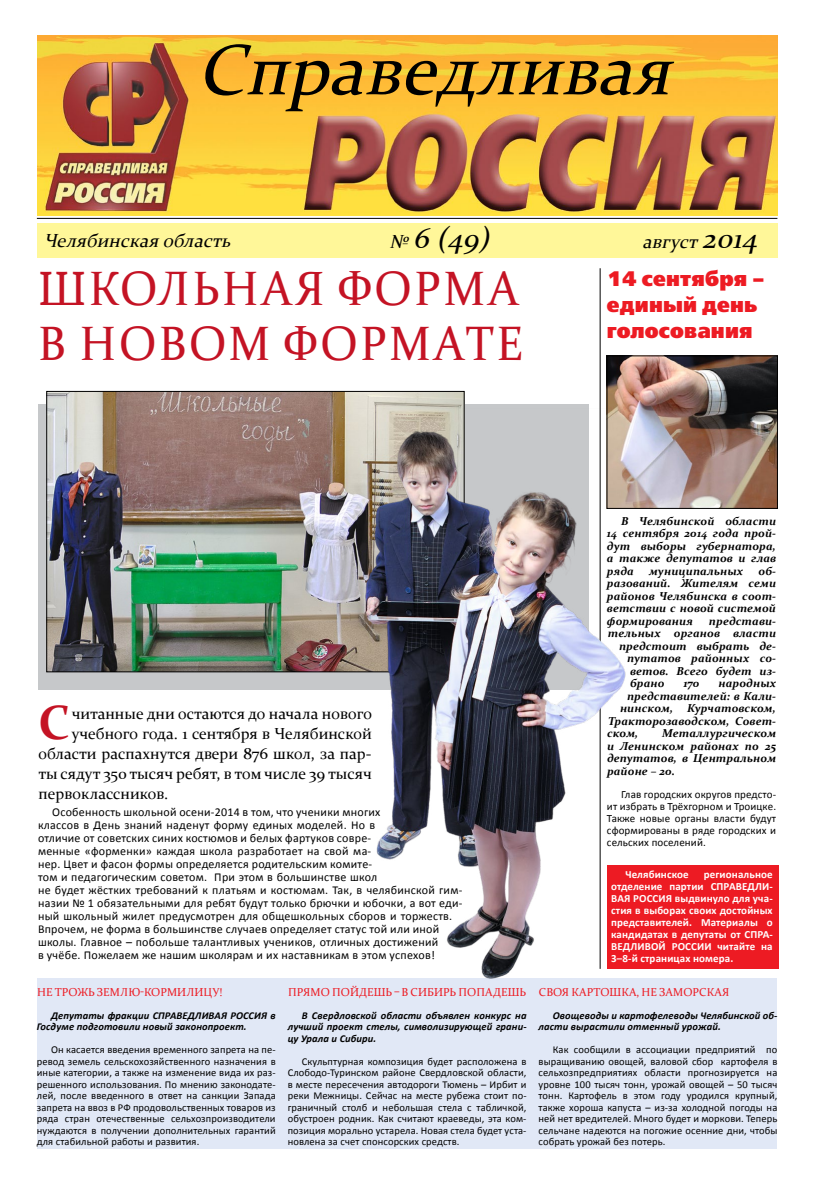
<style>
.page{position:relative;width:820px;height:1191px;background:#fff}
.page>*{position:absolute;margin:0;border:0;box-sizing:border-box;transform-origin:0 0}
.t1{font:italic 72px "Constantia";color:#000}
.t2{font:48.3px/55px "Constantia";letter-spacing:.06em;color:#c41324;scale:.95 1}
.t3{font:700 48.1px "Constantia";color:#c41324}
.t4{font:italic 29px "Constantia";color:#000}
.t5{font:21px/26.2px "Free Set Extra Bold C";letter-spacing:.01em;color:#ed1b23;scale:.95 1}
.t6{font:italic 19px "Constantia";color:#000}
.t7{font:16px "Constantia";color:#000}
.t8{font:16px "Constantia";letter-spacing:-.02em;color:#000}
.t9{font:12px/13px "Calibri";letter-spacing:.02em;color:#000}
.t10{font:italic 700 11.5px/12.5px "Constantia";letter-spacing:.01em;color:#000;text-align:justify}
.t11{font:11.5px "Constantia";letter-spacing:.01em;color:#ed1b23}
.t12{font:700 11px/12px "Calibri";letter-spacing:.01em;color:#fff;text-align:justify}
.t13{font:11px/12px "Calibri";letter-spacing:.01em;color:#000;text-align:justify}
.t14{font:10.5px/11.5px "Calibri";letter-spacing:.01em;color:#000;text-align:justify}
.t15{font:italic 700 10.5px/11.5px "Calibri";letter-spacing:.01em;color:#000}
.s1{font-size:19px}
.s2{font-size:29px}
</style>
<div class="page">
<div style="left:38px;top:978px;width:738px;height:170px;background:#e1e8f6"></div>
<img style="left:38px;top:35px;width:739px;height:180px">
<div style="left:37px;top:223px;width:740px;height:34px;background:#fff799"></div>
<hr style="left:37px;top:218px;width:740px;height:1px;background:#000">
<hr style="left:599px;top:268px;width:1px;height:701px;background:#000">
<svg style="left:38px;top:404px;width:550px;height:286px;background:#b2b4b5"></svg>
<img style="left:48px;top:393px;width:414px;height:277px">
<img style="left:357px;top:409px;width:270px;height:570px">
<img style="left:608px;top:358px;width:167px;height:148px">
<div style="left:606px;top:356px;width:171px;height:152px;border:1px solid #000"></div>
<div style="left:606px;top:865px;width:171px;height:104px;background:#ed1b23"></div>
<h1 class="t1" style="left:197px;top:21px;width:493px">Справедливая</h1>
<h3 class="t6" style="left:44px;top:227px;width:193px">Челябинская область</h3>
<h3 class="t4" style="left:389px;top:218px;width:109px"><span class="s1">№</span> 6 (49)</h3>
<h3 class="t6" style="left:642px;top:228px;width:123px">август<span class="s2">2014</span></h3>
<h2 class="t2" style="left:38px;top:259px;width:511px">Школьная форма в новом формате</h2>
<h3 class="t5" style="left:606px;top:265px;width:167px">14 сентября – единый день голосования</h3>
<h3 class="t3" style="left:38px;top:689px;width:33px">С</h3>
<h3 class="t7" style="left:72px;top:703px;width:302px">читанные дни остаются до начала нового</h3>
<h3 class="t8" style="left:72px;top:723px;width:301px">учебного года. 1 сентября в Челябинской</h3>
<h3 class="t7" style="left:38px;top:743px;width:334px">области распахнутся двери 876 школ, за пар-</h3>
<h3 class="t7" style="left:38px;top:763px;width:335px">ты сядут 350 тысяч ребят, в том числе 39 тысяч</h3>
<h3 class="t7" style="left:38px;top:783px;width:131px">первоклассников.</h3>
<p class="t9" style="left:38px;top:806px;width:425px;text-indent:14px">Особенность школьной осени-2014 в том, что ученики многих<br>классов в День знаний наденут форму единых моделей. Но в<br>отличие от советских синих костюмов и белых фартуков совре-<br>менные «форменки» каждая школа разработает на свой ма-<br>нер. Цвет и фасон формы определяется родительским комите-<br>том и педагогическим советом. При этом в большинстве школ<br>не будет жёстких требований к платьям и костюмам. Так, в челябинской гим&shy;назии № 1 обязательными для ребят будут только брючки и юбочки, а вот еди&shy;ный школьный жилет предусмотрен для общешкольных сборов и торжеств.<br>Впрочем, не форма в большинстве случаев определяет статус той или иной школы. Главное – побольше талантливых учеников, отличных достижений<br>в учёбе. Пожелаем же нашим школярам и их наставникам в этом успехов!</p>
<p class="t11" style="left:37px;top:983px;width:186px">Не трожь землю-кормилицу!</p>
<p class="t15" style="left:37px;top:1009px;width:240px;text-indent:14px">Депутаты фракции СПРАВЕДЛИВАЯ РОССИЯ в<br>Госдуме подготовили новый законопроект.</p>
<p class="t14" style="left:37px;top:1043px;width:240px;text-indent:14px">Он касается введения временного запрета на пе&shy;ревод земель сельскохозяйственного назначения в иные категории, а также на изменение вида их раз&shy;решенного использования. По мнению законодате&shy;лей, после введенного в ответ на санкции Запада запрета на ввоз в РФ продовольственных товаров из ряда стран отечественные сельхозпроизводители нуждаются в получении дополнительных гарантий для стабильной работы и развития.</p>
<p class="t11" style="left:288px;top:983px;width:239px">Прямо пойдешь – в Сибирь попадешь</p>
<p class="t15" style="left:287px;top:1009px;width:240px;text-align:justify;text-indent:14px">В Свердловской области объявлен конкурс на лучший проект стелы, символизирующей грани&shy;цу Урала и Сибири.</p>
<p class="t14" style="left:287px;top:1055px;width:240px;text-indent:14px">Скульптурная композиция будет расположена в Слободо-Туринском районе Свердловской области, в месте пересечения автодороги Тюмень – Ирбит и реки Межницы. Сейчас на месте рубежа стоит по&shy;граничный столб и небольшая стела с табличкой, обустроен родник. Как считают краеведы, эта ком&shy;позиция морально устарела. Новая стела будет уста&shy;новлена за счет спонсорских средств.</p>
<p class="t10" style="left:606px;top:514px;width:171px;text-indent:14px">В Челябинской области 14 сентября 2014 года прой&shy;дут выборы губернатора, а также депутатов и глав ряда</p>
<p class="t10" style="left:606px;top:564px;width:170px;text-indent:151px">об&shy;разований. Жителям семи районов Челябинска в соот&shy;ветствии с новой системой формирования</p>
<p class="t10" style="left:649px;top:564px;width:95px">муниципальных</p>
<p class="t10" style="left:708px;top:614px;width:69px">представи-</p>
<p class="t10" style="left:607px;top:626px;width:169px">тельных органов власти</p>
<p class="t10" style="left:618px;top:639px;width:158px">предстоит выбрать де-</p>
<p class="t10" style="left:626px;top:651px;width:150px">путатов районных со-</p>
<p class="t10" style="left:629px;top:664px;width:147px">ветов. Всего будет из-</p>
<p class="t10" style="left:629px;top:676px;width:36px">брано</p>
<p class="t10" style="left:683px;top:676px;width:18px">170</p>
<p class="t10" style="left:718px;top:676px;width:59px">народных</p>
<p class="t10" style="left:626px;top:689px;width:150px">представителей: в Кали-</p>
<p class="t10" style="left:619px;top:701px;width:157px">нинском, Курчатовском,</p>
<p class="t10" style="left:607px;top:714px;width:169px">Тракторозаводском, Совет-</p>
<p class="t10" style="left:606px;top:726px;width:33px">ском,</p>
<p class="t10" style="left:606px;top:726px;width:170px;text-indent:55px">Металлургическом и Ленинском районах по 25 депутатов, в Центральном районе – 20.</p>
<p class="t13" style="left:606px;top:788px;width:170px;text-indent:14px">Глав городских округов предсто&shy;ит избрать в Трёхгорном и Троицке.<br>Также новые органы власти будут сформированы в ряде городских и сельских поселений.</p>
<p class="t12" style="left:625px;top:868px;width:65px">Челябинское</p>
<p class="t12" style="left:611px;top:868px;width:163px;text-indent:93px">региональное отделение партии СПРАВЕДЛИ-ВАЯ РОССИЯ выдвинуло для уча&shy;стия в выборах своих достойных представителей. Материалы о кандидатах в депутаты от СПРА-ВЕДЛИВОЙ РОССИИ читайте на 3–8-й страницах номера.</p>
<p class="t11" style="left:538px;top:983px;width:192px">Своя картош ка, не заморс кая</p>
<p class="t15" style="left:538px;top:1009px;width:240px;text-indent:14px">Овощеводы и картофелеводы Челябинской об&shy;ласти вырастили отменный урожай.</p>
<p class="t14" style="left:538px;top:1043px;width:240px;text-indent:14px">Как сообщили в ассоциации предприятий по выращиванию овощей, валовой сбор картофеля в сельхозпредприятиях области прогнозируется на уровне 100 тысяч тонн, урожай овощей – 50 тысяч тонн. Картофель в этом году уродился крупный, также хороша капуста – из-за холодной погоды на ней нет вредителей. Много будет и моркови. Теперь сельчане надеются на погожие осенние дни, чтобы собрать урожай без потерь.</p>
</div>
